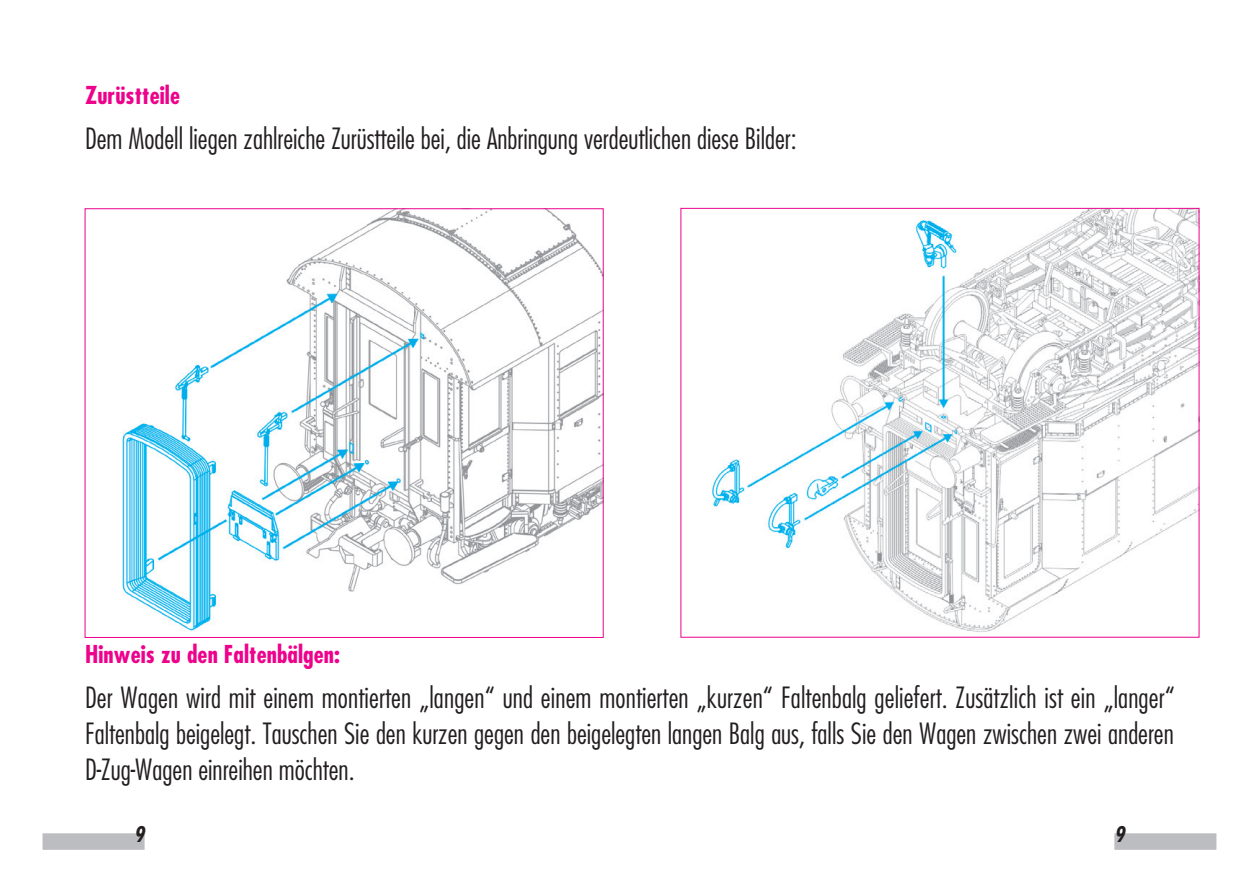
<style>
.page{position:relative;width:1259px;height:893px;background:#fff}
.page>*{position:absolute;margin:0;border:0;box-sizing:border-box;transform-origin:0 0}
.t1{font:300 condensed 28.5px/36px "Futura";color:#231f20;text-align:justify}
.t2{font:700 condensed 24px "Futura";letter-spacing:.005em;color:#ed028c}
.t3{font:italic 700 condensed 21px "Futura";color:#231f20}
</style>
<div class="page">
<div style="left:1114px;top:833px;width:102px;height:17px;background:#bcbdc0"></div>
<div style="left:43px;top:833px;width:102px;height:17px;background:#bcbdc0"></div>
<img style="left:122px;top:210px;width:479px;height:421px">
<img style="left:712px;top:210px;width:485px;height:422px">
<p class="t2" style="left:85px;top:80px;width:96px">Zurüstteile</p>
<p class="t1" style="left:85px;top:120px;width:713px">Dem Modell liegen zahlreiche Zurüstteile bei, die Anbringung verdeutlichen diese Bilder:</p>
<p class="t2" style="left:85px;top:639px;width:257px">Hinweis zu den Faltenbälgen:</p>
<p class="t1" style="left:85px;top:679px;width:1091px">Der Wagen wird mit einem montierten „langen“ und einem montierten „kurzen“ Faltenbalg geliefert. Zusätzlich ist ein „langer“ Faltenbalg beigelegt. Tauschen Sie den kurzen gegen den beigelegten langen Balg aus, falls Sie den Wagen zwischen zwei anderen D-Zug-Wagen einreihen möchten.</p>
<p class="t3" style="left:134px;top:821px;width:12px">9</p>
<p class="t3" style="left:1114px;top:821px;width:12px">9</p>
</div>
